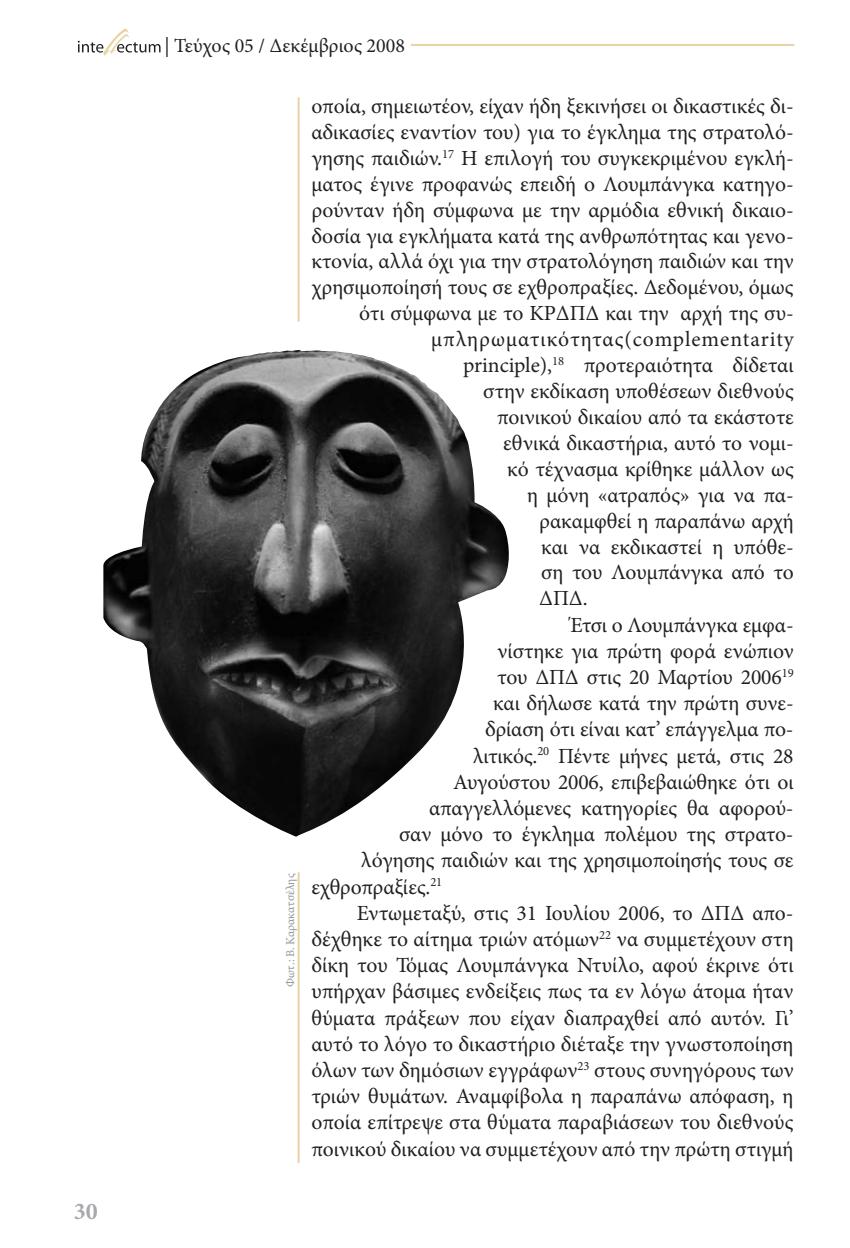
<style>
.page{position:relative;width:850px;height:1248px;background:#fff}
.page>*{position:absolute;margin:0;border:0;box-sizing:border-box;transform-origin:0 0}
.t1{font:700 24px "Minion Pro";color:#a7a9ac}
.t2{font:21.6px "Minion Pro";letter-spacing:-.005em;color:#231f20}
.t3{font:21.6px "Minion Pro";letter-spacing:.045em;color:#231f20}
.t4{font:20px "Minion Pro";color:#231f20}
.t5{font:12px "Minion Pro";letter-spacing:-.01em;color:#939598}
</style>
<div class="page">
<hr style="left:74px;top:44px;width:720px;height:2px;background:#e8d3a2">
<div style="left:74px;top:29px;width:337px;height:31px;background:#fff"></div>
<svg style="left:78px;top:29px;width:83px;height:27px"></svg>
<img style="left:103px;top:350px;width:406px;height:487px">
<hr style="left:298px;top:97px;width:2px;height:225px;background:#e8d3a2">
<hr style="left:298px;top:872px;width:2px;height:291px;background:#e8d3a2">
<p class="t1" style="left:74px;top:1196px;width:25px">30</p>
<p class="t4" style="left:165px;top:38px;width:242px">| Τεύχος 05 / Δεκέμβριος 2008</p>
<p class="t5" style="left:286px;top:987px;width:115px;rotate:-90deg">Φωτ.: Β. Καρακατσέλης</p>
<p class="t2" style="left:311px;top:97px;width:484px">οποία, σημειωτέον, είχαν ήδη ξεκινήσει οι δικαστικές δι-</p>
<p class="t2" style="left:311px;top:123px;width:484px">αδικασίες εναντίον του) για το έγκλημα της στρατολό-</p>
<p class="t2" style="left:311px;top:149px;width:484px">γησης παιδιών.<sup>17</sup> Η επιλογή του συγκεκριμένου εγκλή-</p>
<p class="t2" style="left:311px;top:175px;width:484px">ματος έγινε προφανώς επειδή ο Λουμπάνγκα κατηγο-</p>
<p class="t2" style="left:311px;top:201px;width:484px">ρούνταν ήδη σύμφωνα με την αρμόδια εθνική δικαιο-</p>
<p class="t2" style="left:311px;top:227px;width:484px">δοσία για εγκλήματα κατά της ανθρωπότητας και γενο-</p>
<p class="t2" style="left:311px;top:253px;width:484px">κτονία, αλλά όχι για την στρατολόγηση παιδιών και την</p>
<p class="t2" style="left:311px;top:279px;width:484px">χρησιμοποίησή τους σε εχθροπραξίες. Δεδομένου, όμως</p>
<p class="t2" style="left:359px;top:305px;width:436px">ότι σύμφωνα με το ΚΡΔΠΔ και την αρχή της συ-</p>
<p class="t3" style="left:431px;top:331px;width:364px">μπληρωματικότητας(complementarity</p>
<p class="t2" style="left:463px;top:357px;width:332px">principle),<sup>18</sup> προτεραιότητα δίδεται</p>
<p class="t2" style="left:483px;top:383px;width:312px">στην εκδίκαση υποθέσεων διεθνούς</p>
<p class="t2" style="left:497px;top:408px;width:298px">ποινικού δικαίου από τα εκάστοτε</p>
<p class="t2" style="left:503px;top:434px;width:292px">εθνικά δικαστήρια, αυτό το νομι-</p>
<p class="t2" style="left:507px;top:460px;width:288px">κό τέχνασμα κρίθηκε μάλλον ως</p>
<p class="t2" style="left:527px;top:486px;width:268px">η μόνη «ατραπός» για να πα-</p>
<p class="t2" style="left:539px;top:512px;width:256px">ρακαμφθεί η παραπάνω αρχή</p>
<p class="t2" style="left:541px;top:538px;width:254px">και να εκδικαστεί η υπόθε-</p>
<p class="t2" style="left:541px;top:564px;width:254px">ση του Λουμπάνγκα από το</p>
<p class="t2" style="left:539px;top:590px;width:50px">ΔΠΔ.</p>
<p class="t2" style="left:571px;top:616px;width:225px">Έτσι ο Λουμπάνγκα εμφα-</p>
<p class="t2" style="left:497px;top:642px;width:298px">νίστηκε για πρώτη φορά ενώπιον</p>
<p class="t2" style="left:497px;top:669px;width:298px">του ΔΠΔ στις 20 Μαρτίου 2006<sup>19</sup></p>
<p class="t2" style="left:493px;top:695px;width:302px">και δήλωσε κατά την πρώτη συνε-</p>
<p class="t2" style="left:485px;top:721px;width:310px">δρίαση ότι είναι κατ’ επάγγελμα πο-</p>
<p class="t2" style="left:473px;top:747px;width:322px">λιτικός.<sup>20</sup> Πέντε μήνες μετά, στις 28</p>
<p class="t2" style="left:453px;top:773px;width:342px">Αυγούστου 2006, επιβεβαιώθηκε ότι οι</p>
<p class="t2" style="left:429px;top:800px;width:366px">απαγγελλόμενες κατηγορίες θα αφορού-</p>
<p class="t2" style="left:399px;top:826px;width:396px">σαν μόνο το έγκλημα πολέμου της στρατο-</p>
<p class="t2" style="left:361px;top:852px;width:434px">λόγησης παιδιών και της χρησιμοποίησής τους σε</p>
<p class="t2" style="left:311px;top:878px;width:132px">εχθροπραξίες.<sup>21</sup></p>
<p class="t2" style="left:357px;top:904px;width:438px">Εντωμεταξύ, στις 31 Ιουλίου 2006, το ΔΠΔ απο-</p>
<p class="t2" style="left:311px;top:931px;width:484px">δέχθηκε το αίτημα τριών ατόμων<sup>22</sup> να συμμετέχουν στη</p>
<p class="t2" style="left:311px;top:957px;width:484px">δίκη του Τόμας Λουμπάνγκα Ντυίλο, αφού έκρινε ότι</p>
<p class="t2" style="left:311px;top:983px;width:484px">υπήρχαν βάσιμες ενδείξεις πως τα εν λόγω άτομα ήταν</p>
<p class="t2" style="left:311px;top:1009px;width:484px">θύματα πράξεων που είχαν διαπραχθεί από αυτόν. Γι’</p>
<p class="t2" style="left:311px;top:1035px;width:484px">αυτό το λόγο το δικαστήριο διέταξε την γνωστοποίηση</p>
<p class="t2" style="left:311px;top:1062px;width:484px">όλων των δημόσιων εγγράφων<sup>23</sup> στους συνηγόρους των</p>
<p class="t2" style="left:311px;top:1088px;width:484px">τριών θυμάτων. Αναμφίβολα η παραπάνω απόφαση, η</p>
<p class="t2" style="left:311px;top:1114px;width:484px">οποία επίτρεψε στα θύματα παραβιάσεων του διεθνούς</p>
<p class="t2" style="left:311px;top:1140px;width:484px">ποινικού δικαίου να συμμετέχουν από την πρώτη στιγμή</p>
</div>
